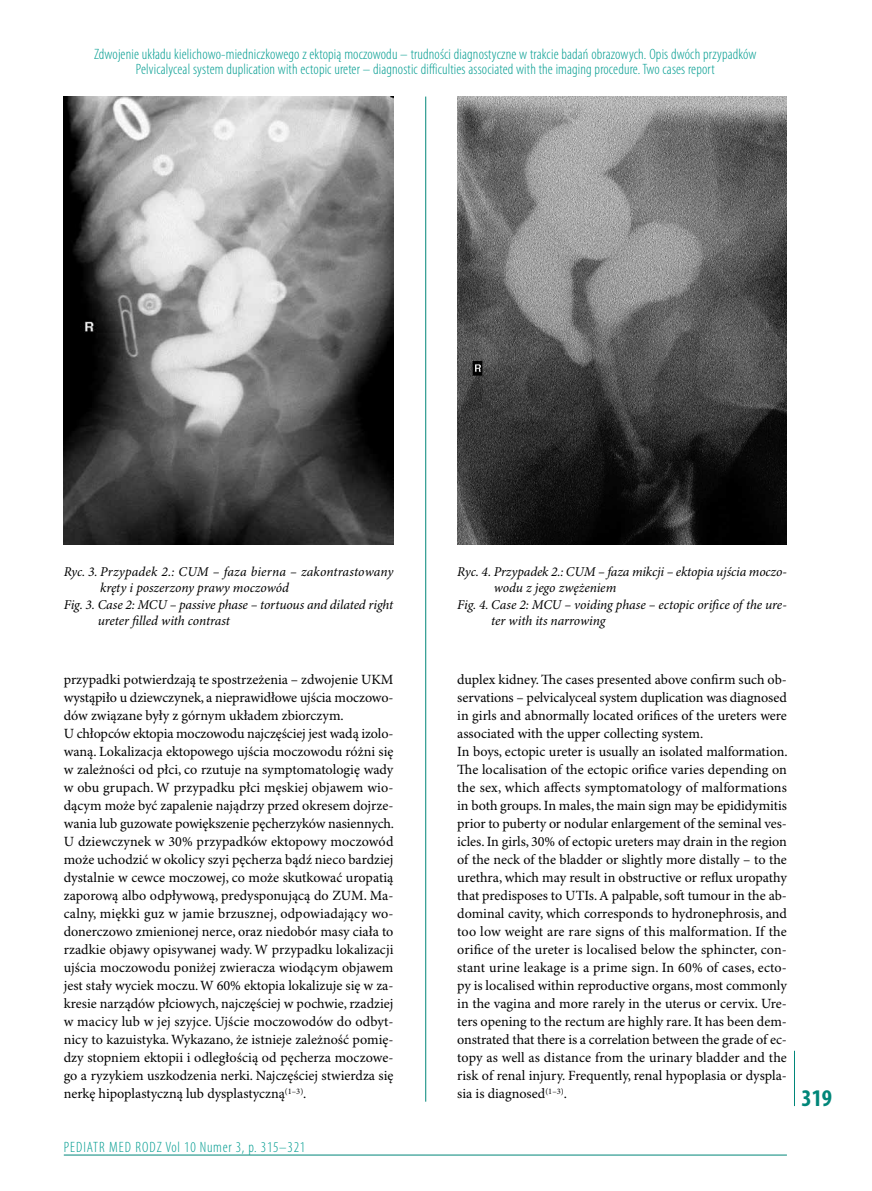
<style>
.page{position:relative;width:872px;height:1191px;background:#fff}
.page>*{position:absolute;margin:0;border:0;box-sizing:border-box;transform-origin:0 0}
.t1{font:700 condensed 24px "Myriad Pro";color:#008679}
.t2{font:300 condensed 15px/15px "Myriad Pro";letter-spacing:.01em;color:#009c90;text-align:center}
.t3{font:300 condensed 15px "Myriad Pro";letter-spacing:.05em;color:#009c90}
.t4{font:14.1px/18px "Minion Pro";color:#000}
.t5{font:italic 13.5px "Minion Pro";letter-spacing:-.005em;color:#000}
</style>
<div class="page">
<hr style="left:794px;top:1050px;width:1px;height:56px;background:#008679">
<hr style="left:64px;top:1154px;width:723px;height:1px;background:#008679">
<img style="left:64px;top:97px;width:329px;height:447px">
<img style="left:457px;top:97px;width:330px;height:447px">
<hr style="left:425px;top:97px;width:1px;height:1004px;background:#008679">
<p class="t2" style="left:94px;top:47px;width:664px">Zdwojenie układu kielichowo-miedniczkowego z ektopią moczowodu – trudności diagnostyczne w trakcie badań obrazowych. Opis dwóch przypadków<br>Pelvicalyceal system duplication with ectopic ureter – diagnostic difficulties associated with the imaging procedure. Two cases report</p>
<p class="t5" style="left:64px;top:563px;width:331px">Ryc. 3. Przypadek 2.: CUM – faza bierna – zakontrastowany</p>
<p class="t5" style="left:100px;top:580px;width:190px">kręty i poszerzony prawy moczowód</p>
<p class="t5" style="left:64px;top:596px;width:331px">Fig. 3. Case 2: MCU – passive phase – tortuous and dilated right</p>
<p class="t5" style="left:98px;top:613px;width:134px">ureter filled with contrast</p>
<p class="t5" style="left:457px;top:563px;width:331px">Ryc. 4. Przypadek 2.: CUM – faza mikcji – ektopia ujścia moczo-</p>
<p class="t5" style="left:494px;top:580px;width:124px">wodu z jego zwężeniem</p>
<p class="t5" style="left:457px;top:596px;width:331px">Fig. 4. Case 2: MCU – voiding phase – ectopic orifice of the ure-</p>
<p class="t5" style="left:491px;top:613px;width:116px">ter with its narrowing</p>
<p class="t4" style="left:64px;top:671px;width:332px">przypadki potwierdzają te spostrzeżenia – zdwojenie UKM wystąpiło u dziewczynek, a nieprawidłowe ujścia moczowo&shy;dów związane były z górnym układem zbiorczym.<br>U chłopców ektopia moczowodu najczęściej jest wadą izolo&shy;waną. Lokalizacja ektopowego ujścia moczowodu różni się w zależności od płci, co rzutuje na symptomatologię wady w obu grupach. W przypadku płci męskiej objawem wio&shy;dącym może być zapalenie najądrzy przed okresem dojrze&shy;wania lub guzowate powiększenie pęcherzyków nasiennych.<br>U dziewczynek w 30% przypadków ektopowy moczowód może uchodzić w okolicy szyi pęcherza bądź nieco bardziej dystalnie w cewce moczowej, co może skutkować uropatią zaporową albo odpływową, predysponującą do ZUM. Ma&shy;calny, miękki guz w jamie brzusznej, odpowiadający wo&shy;donerczowo zmienionej nerce, oraz niedobór masy ciała to rzadkie objawy opisywanej wady. W przypadku lokalizacji ujścia moczowodu poniżej zwieracza wiodącym objawem jest stały wyciek moczu. W 60% ektopia lokalizuje się w za&shy;kresie narządów płciowych, najczęściej w pochwie, rzadziej w macicy lub w jej szyjce. Ujście moczowodów do odbyt&shy;nicy to kazuistyka. Wykazano, że istnieje zależność pomię&shy;dzy stopniem ektopii i odległością od pęcherza moczowe&shy;go a ryzykiem uszkodzenia nerki. Najczęściej stwierdza się nerkę hipoplastyczną lub dysplastyczną<sup>(1–3)</sup>.</p>
<p class="t4" style="left:457px;top:671px;width:332px">duplex kidney. The cases presented above confirm such ob&shy;servations – pelvicalyceal system duplication was diagnosed in girls and abnormally located orifices of the ureters were associated with the upper collecting system.<br>In boys, ectopic ureter is usually an isolated malformation.<br>The localisation of the ectopic orifice varies depending on the sex, which affects symptomatology of malformations in both groups. In males, the main sign may be epididymitis prior to puberty or nodular enlargement of the seminal ves&shy;icles. In girls, 30% of ectopic ureters may drain in the region of the neck of the bladder or slightly more distally – to the urethra, which may result in obstructive or reflux uropathy that predisposes to UTIs. A palpable, soft tumour in the ab&shy;dominal cavity, which corresponds to hydronephrosis, and too low weight are rare signs of this malformation. If the orifice of the ureter is localised below the sphincter, con&shy;stant urine leakage is a prime sign. In 60% of cases, ecto&shy;py is localised within reproductive organs, most commonly in the vagina and more rarely in the uterus or cervix. Ure&shy;ters opening to the rectum are highly rare. It has been dem&shy;onstrated that there is a correlation between the grade of ec&shy;topy as well as distance from the urinary bladder and the risk of renal injury. Frequently, renal hypoplasia or dyspla&shy;sia is diagnosed<sup>(1–3)</sup>.</p>
<p class="t2" style="left:64px;top:1139px;width:13px">Pediatr</p>
<p class="t2" style="left:109px;top:1139px;width:34px">Med rodz</p>
<p class="t3" style="left:165px;top:1139px;width:141px">Vol 10 Numer 3, p. 315–321</p>
<h1 class="t1" style="left:801px;top:1083px;width:32px">319</h1>
</div>
